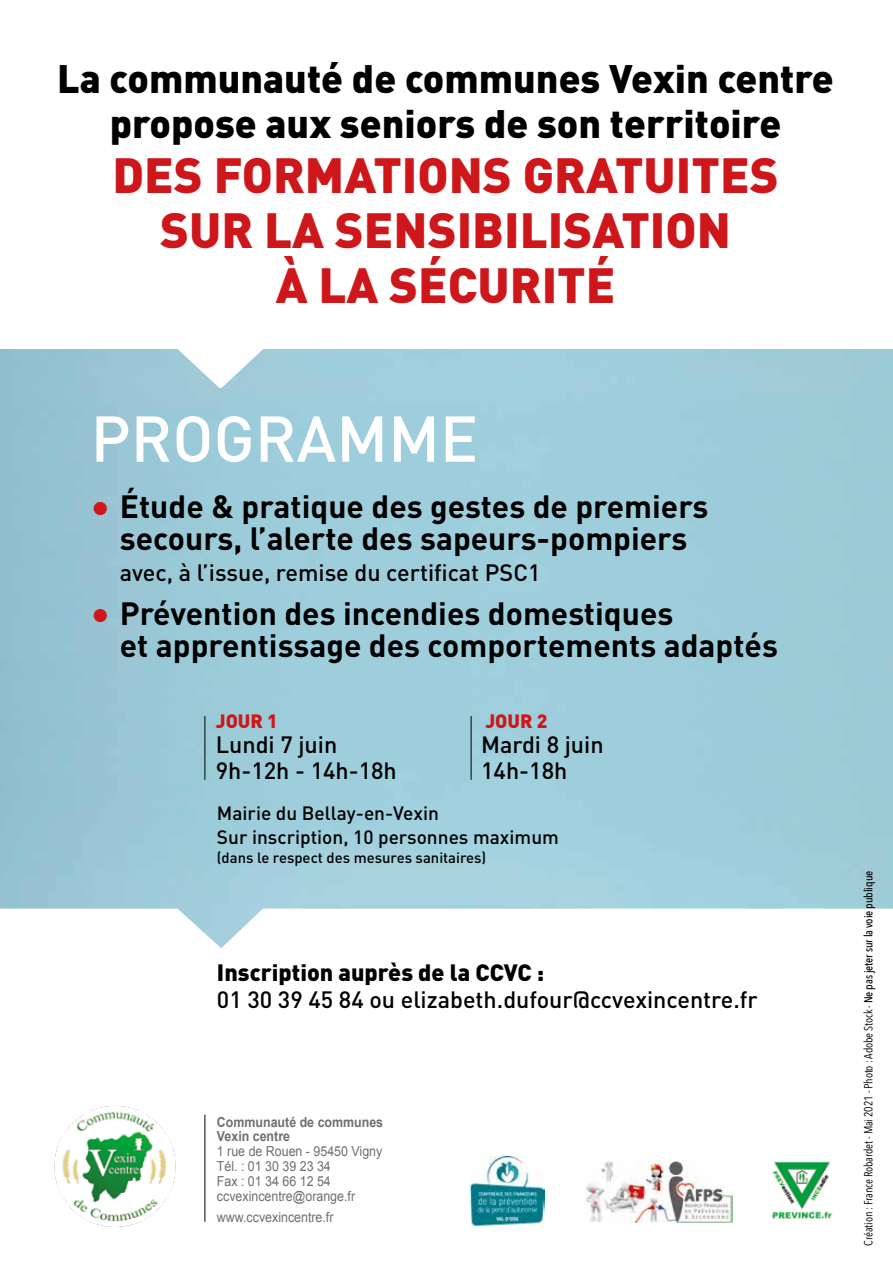
<style>
.page{position:relative;width:893px;height:1263px;background:#fff}
.page>*{position:absolute;margin:0;border:0;box-sizing:border-box;transform-origin:0 0}
.t1{font:500 63.75px "DIN";color:#fff}
.t2{font:900 48.75px/55.2px "DIN";color:#cd171a;text-align:center}
.t3{font:900 39.3px/44.5px "DIN";color:#000;text-align:center}
.t4{font:700 31.8px/31.8px "DIN";color:#000;text-align:center}
.t5{font:500 23.4px "DIN";color:#000}
.t6{font:900 23.4px "DIN";color:#000}
.t7{font:500 19.05px/23.4px "DIN";color:#000}
.t8{font:900 19.05px "DIN";color:#cd171a}
.t9{font:500 14.85px "DIN";color:#000}
.t10{font:13.8px/14.9px "Arial";color:#706f6f;scale:.9 1}
.t11{font:700 13.8px/14.9px "Arial";color:#706f6f;scale:.9 1}
.t12{font:11.7px "Avenir Next Condensed";letter-spacing:-.01em;color:#000}
.s1{font-size:40.35px;color:#cd171a}
.s2{font-weight:500}
</style>
<div class="page">
<img style="left:0;top:349px;width:893px;height:599px">
<svg style="left:175px;top:349px;width:91px;height:39px"></svg>
<img style="left:586px;top:1160px;width:146px;height:63px">
<img style="left:772px;top:1161px;width:60px;height:58px">
<img style="left:51px;top:1102px;width:128px;height:128px;border-radius:64px">
<hr style="left:205px;top:1115px;width:1px;height:107px;background:#000">
<hr style="left:471px;top:716px;width:1px;height:64px;background:#000">
<hr style="left:205px;top:716px;width:1px;height:64px;background:#000">
<img style="left:470px;top:1156px;width:75px;height:71px">
<p class="t3" style="left:57px;top:54px;width:778px">La communauté de communes Vexin centre propose aux seniors de son territoire</p>
<h2 class="t2" style="left:113px;top:145px;width:668px">DES FORMATIONS GRATUITES<br>SUR LA SENSIBILISATION<br>À LA SÉCURITÉ</h2>
<h1 class="t1" style="left:91px;top:398px;width:389px">PROGRAMME</h1>
<p class="t4" style="left:91px;top:489px;width:619px"><span class="s1">•</span> Étude &amp; pratique des gestes de premiers secours, l’alerte des sapeurs-pompiers</p>
<p class="t5" style="left:120px;top:558px;width:422px">avec, à l’issue, remise du certificat PSC1</p>
<p class="t4" style="left:120px;top:596px;width:660px;text-align:left;text-indent:-29px"><span class="s1">•</span> Prévention des incendies domestiques<br>et apprentissage des comportements adaptés</p>
<p class="t8" style="left:216px;top:708px;width:64px">JOUR 1</p>
<p class="t8" style="left:485px;top:708px;width:64px">JOUR 2</p>
<p class="t5" style="left:216px;top:730px;width:123px">Lundi 7 juin</p>
<p class="t5" style="left:481px;top:730px;width:124px">Mardi 8 juin</p>
<p class="t5" style="left:216px;top:755px;width:183px">9h-12h - 14h-18h</p>
<p class="t5" style="left:481px;top:755px;width:88px">14h-18h</p>
<p class="t7" style="left:217px;top:801px;width:344px">Mairie du Bellay-en-Vexin<br>Sur inscription, 10 personnes maximum</p>
<p class="t9" style="left:217px;top:848px;width:271px">(dans le respect des mesures sanitaires)</p>
<p class="t6" style="left:217px;top:956px;width:329px">Inscription auprès de la CCVC :</p>
<p class="t5" style="left:217px;top:985px;width:542px">01 30 39 45 84 ou elizabeth.dufour@ccvexincentre.fr</p>
<p class="t11" style="left:217px;top:1114px;width:186px">Communauté de communes<br>Vexin centre</p>
<p class="t10" style="left:217px;top:1144px;width:185px">1 rue de Rouen - 95450 Vigny<br>Tél. : 01 30 39 23 34<br>Fax : 01 34 66 12 54 ccvexincentre@orange.fr</p>
<p class="t10" style="left:217px;top:1209px;width:131px">www.ccvexincentre.fr</p>
<p class="t12" style="left:858px;top:1245px;width:376px;rotate:-90deg">Création : France Robardet - Mai 2021 - Photo : Adobe Stock - <span class="s2">Ne pas jeter sur la voie publique</span></p>
</div>
